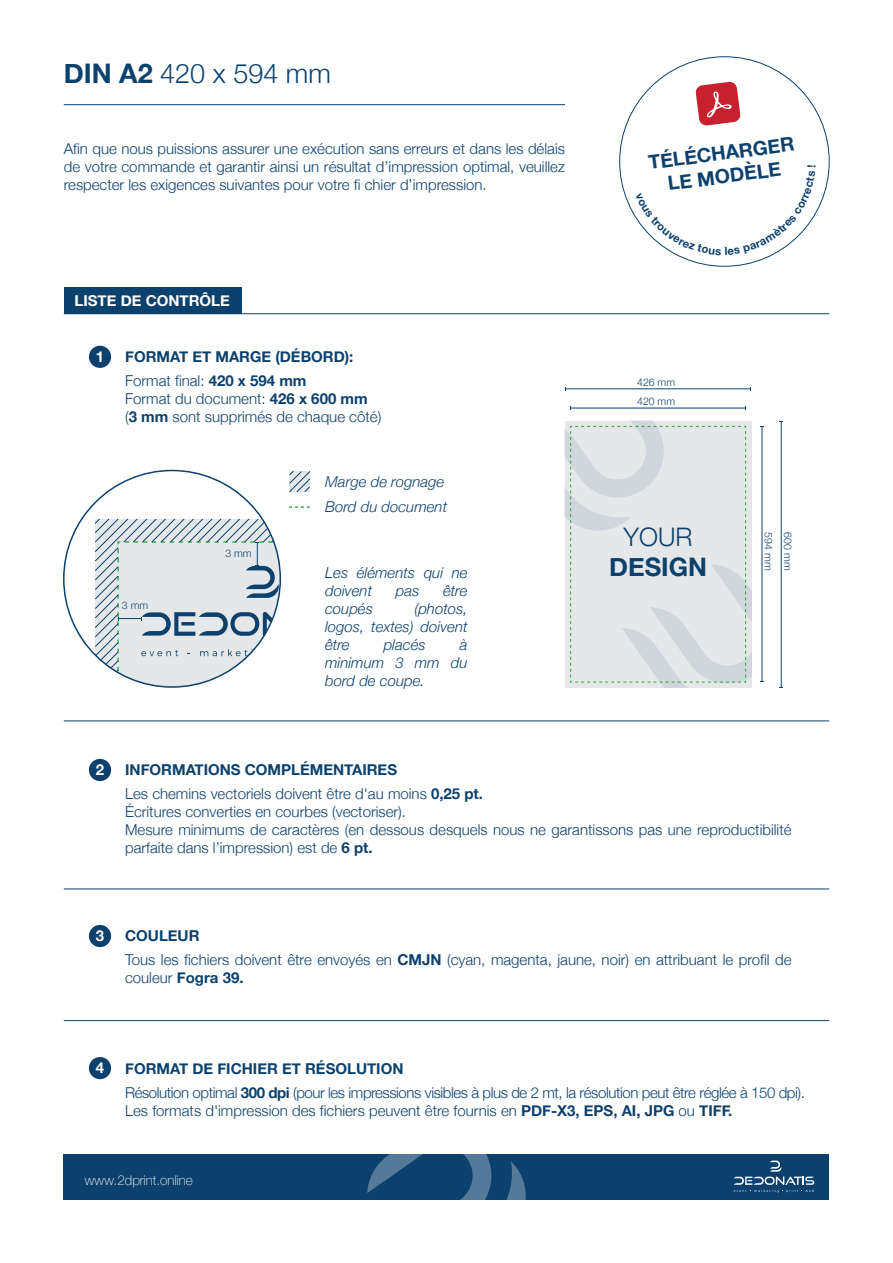
<style>
.page{position:relative;width:893px;height:1263px;background:#fff}
.page>*{position:absolute;margin:0;border:0;box-sizing:border-box;transform-origin:0 0}
.t1{font:300 27px "Helvetica Neue";color:#0c416e}
.t2{font:700 25.5px "Helvetica Neue";color:#0c416e}
.t3{font:300 25.5px "Helvetica Neue";color:#0c416e}
.t4{font:700 19.5px "Helvetica Neue";color:#0c416e}
.t5{font:300 15px/18px "Helvetica Neue";color:#0c416e}
.t6{font:italic 300 15px/18px "Helvetica Neue";color:#0c416e}
.t7{font:300 15px/24px "Helvetica Neue";letter-spacing:-.025em;color:#0c416e}
.t8{font:700 15px/24px "Helvetica Neue";color:#0c416e}
.t9{font:700 15px "Helvetica Neue";color:#fff}
.t10{font:100 13.5px "Helvetica Neue";color:#fff}
.t11{font:300 10.5px/19px "Helvetica Neue";color:#0c416e}
.s1{font-weight:700}
.s2{font-weight:300}
</style>
<div class="page">
<div style="left:64px;top:288px;width:178px;height:26px;background:#0c416e"></div>
<div style="left:89px;top:759px;width:22px;height:22px;background:#0c416e;border-radius:50%"></div>
<div style="left:64px;top:1154px;width:765px;height:45px;background:#0c416e"></div>
<svg style="left:734px;top:1160px;width:80px;height:32px"></svg>
<svg style="left:367px;top:1154px;width:159px;height:45px"></svg>
<hr style="left:64px;top:104px;width:501px;height:1px;background:#0c416e">
<hr style="left:64px;top:889px;width:765px;height:1px;background:#0c416e">
<hr style="left:64px;top:1020px;width:765px;height:1px;background:#0c416e">
<div style="left:89px;top:346px;width:22px;height:22px;background:#0c416e;border-radius:50%"></div>
<hr style="left:64px;top:721px;width:765px;height:1px;background:#0c416e">
<hr style="left:64px;top:313px;width:765px;height:1px;background:#0c416e">
<div style="left:89px;top:925px;width:22px;height:22px;background:#0c416e;border-radius:50%"></div>
<div style="left:89px;top:1057px;width:22px;height:22px;background:#0c416e;border-radius:50%"></div>
<svg style="left:565px;top:421px;width:186px;height:267px;background:#dde2e2"></svg>
<hr style="left:781px;top:421px;width:1px;height:266px;background:#0c416e">
<hr style="left:762px;top:427px;width:1px;height:255px;background:#0c416e">
<hr style="left:565px;top:389px;width:186px;height:1px;background:#0c416e">
<hr style="left:571px;top:408px;width:174px;height:1px;background:#0c416e">
<svg style="left:289px;top:470px;width:22px;height:23px"></svg>
<svg style="left:289px;top:506px;width:21px;height:2px"></svg>
<svg style="left:94px;top:518px;width:187px;height:169px;background:#d1d8de"></svg>
<svg style="left:696px;top:82px;width:44px;height:43px"></svg>
<svg style="left:635px;top:211px;width:181px;height:44px"></svg>
<h1 class="t1" style="left:64px;top:57px;width:269px"><span class="s1">DIN A2</span> 420 x 594 mm</h1>
<p class="t5" style="left:64px;top:140px;width:503px;text-align:justify">Afin que nous puissions assurer une exécution sans erreurs et dans les délais de votre commande et garantir ainsi un résultat d’impression optimal, veuillez respecter les exigences suivantes pour votre fi chier d’impression.</p>
<p class="t9" style="left:75px;top:292px;width:157px">LISTE DE CONTRÔLE</p>
<p class="t9" style="left:96px;top:348px;width:10px">1</p>
<p class="t8" style="left:125px;top:344px;width:230px">FORMAT ET MARGE (DÉBORD):<br><span class="s2">Format final:</span> 420 x 594 mm</p>
<p class="t5" style="left:125px;top:390px;width:258px">Format du document: <span class="s1">426 x 600 mm </span>(<span class="s1">3 mm</span> sont supprimés de chaque côté)</p>
<p class="t11" style="left:122px;top:596px;width:28px">3 mm</p>
<p class="t11" style="left:225px;top:544px;width:28px">3 mm</p>
<p class="t6" style="left:325px;top:468px;width:123px;line-height:25.5px">Marge de rognage<br>Bord du document</p>
<p class="t6" style="left:325px;top:563px;width:144px">Les éléments qui ne doivent</p>
<p class="t6" style="left:396px;top:581px;width:25px">pas</p>
<p class="t6" style="left:443px;top:581px;width:26px">être</p>
<p class="t6" style="left:325px;top:599px;width:144px;text-align:justify;text-indent:89px">(photos, logos, textes) doivent être</p>
<p class="t6" style="left:325px;top:599px;width:49px">coupés</p>
<p class="t6" style="left:325px;top:635px;width:144px;text-align:justify;text-indent:135px">à minimum 3 mm du bord de coupe.</p>
<p class="t6" style="left:384px;top:635px;width:43px">placés</p>
<h3 class="t4" style="left:647px;top:150px;width:148px;rotate:-7deg">TÉLÉCHARGER</h3>
<h3 class="t4" style="left:666px;top:171px;width:115px;rotate:-7deg">LE MODÈLE</h3>
<p class="t11" style="left:637px;top:372px;width:39px">426 mm<br>420 mm</p>
<h2 class="t3" style="left:624px;top:521px;width:70px">YOUR</h2>
<h2 class="t2" style="left:609px;top:551px;width:99px">DESIGN</h2>
<p class="t11" style="left:778px;top:532px;width:39px;rotate:90deg">594 mm</p>
<p class="t11" style="left:797px;top:532px;width:39px;rotate:90deg">600 mm</p>
<p class="t9" style="left:96px;top:761px;width:10px">2</p>
<p class="t5" style="left:125px;top:758px;width:359px;line-height:24px"><span class="s1">INFORMATIONS COMPLÉMENTAIRES<br></span>Les chemins vectoriels doivent être d'au moins <span class="s1">0,25 pt.</span></p>
<p class="t5" style="left:125px;top:803px;width:668px">Écritures converties en courbes (vectoriser).<br>Mesure minimums de caractères (en dessous desquels nous ne garantissons pas une reproductibilité parfaite dans l’impression) est de <span class="s1">6 pt.</span></p>
<p class="t9" style="left:96px;top:927px;width:10px">3</p>
<p class="t5" style="left:125px;top:924px;width:668px;line-height:24px"><span class="s1">COULEUR<br></span>Tous les fichiers doivent être envoyés en <span class="s1">CMJN</span> (cyan, magenta, jaune, noir) en attribuant le profil de</p>
<p class="t8" style="left:125px;top:966px;width:120px"><span class="s2">couleur</span> Fogra 39.</p>
<p class="t9" style="left:96px;top:1059px;width:10px">4</p>
<p class="t7" style="left:125px;top:1056px;width:681px"><span class="s1">FORMAT DE FICHIER ET RÉSOLUTION<br></span>Résolution optimal <span class="s1">300 dpi</span> (pour les impressions visibles à plus de 2 mt, la résolution peut être réglée à 150 dpi).</p>
<p class="t5" style="left:125px;top:1101px;width:609px">Les formats d'impression des fichiers peuvent être fournis en <span class="s1">PDF-X3, EPS, AI, JPG</span> ou <span class="s1">TIFF.</span></p>
<p class="t10" style="left:85px;top:1170px;width:110px">www.2dprint.online</p>
</div>
